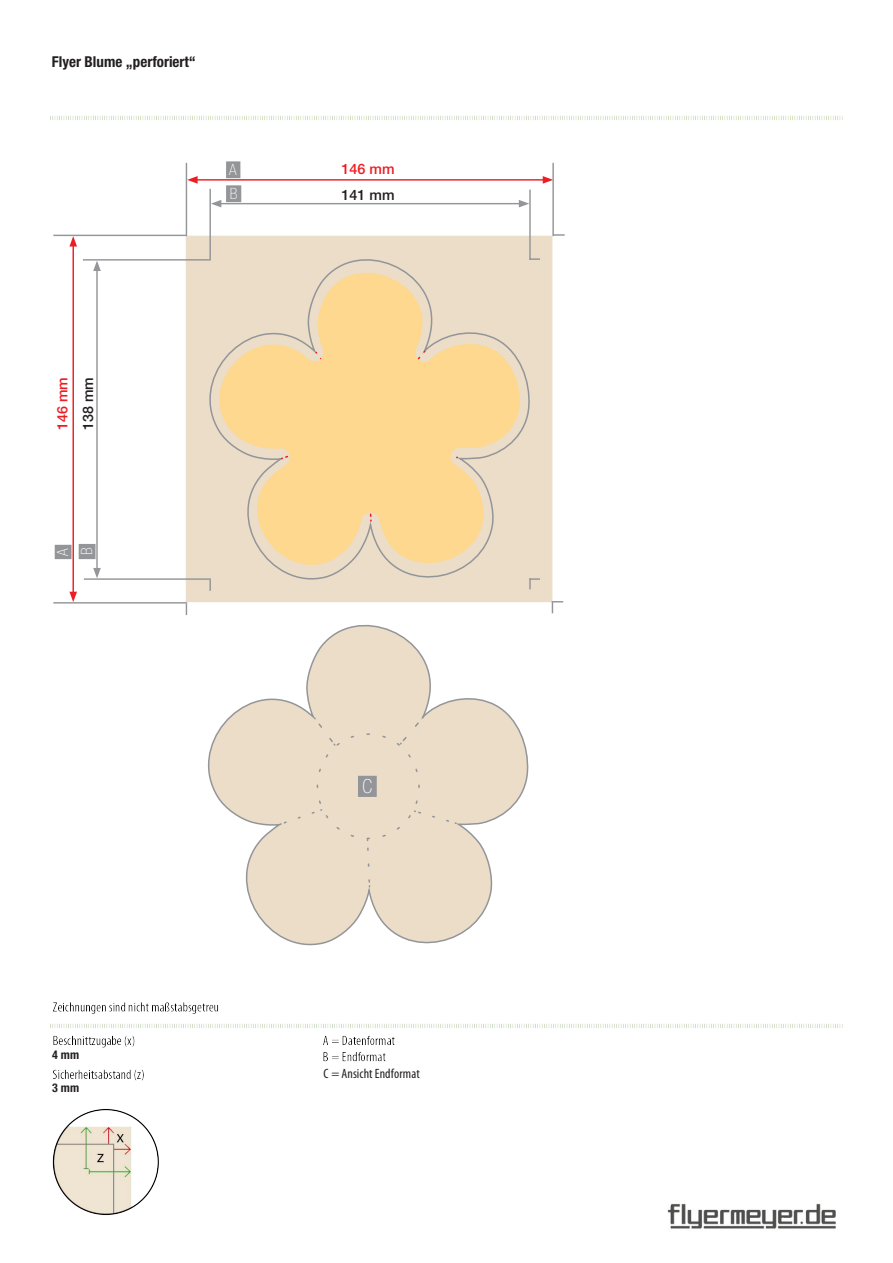
<style>
.page{position:relative;width:893px;height:1263px;background:#fff}
.page>*{position:absolute;margin:0;border:0;box-sizing:border-box;transform-origin:0 0}
.t1{font:100 condensed 19.5px "Helvetica Neue LT Std";color:#fff}
.t2{font:100 condensed 15.45px/24px "Helvetica Neue LT Std";color:#fff}
.t3{font:700 condensed 15px "Helvetica Neue LT Std";color:#231f20}
.t4{font:500 14.4px "Helvetica Neue LT Std";color:#ee1d23}
.t5{font:500 14.4px "Helvetica Neue LT Std";color:#231f20}
.t6{font:condensed 13.5px "Myriad Pro";letter-spacing:.005em;color:#231f20}
.t7{font:700 condensed 12px "Helvetica Neue LT Std";color:#231f20}
</style>
<div class="page">
<img style="left:50px;top:115px;width:793px;height:1100px">
<img style="left:667px;top:1195px;width:171px;height:34px">
<div style="left:34px;top:137px;width:527px;height:543px;background:#fff"></div>
<div style="left:42px;top:1049px;width:53px;height:12px;background:#fff"></div>
<div style="left:42px;top:1083px;width:53px;height:12px;background:#fff"></div>
<div style="left:186px;top:236px;width:366px;height:366px;background:#ebddc8"></div>
<hr style="left:96px;top:269px;width:2px;height:301px;background:#939598">
<svg style="left:93px;top:261px;width:8px;height:10px"></svg>
<svg style="left:93px;top:568px;width:8px;height:10px"></svg>
<hr style="left:83px;top:259px;width:128px;height:2px;background:#939598">
<hr style="left:73px;top:244px;width:1px;height:350px;background:#ee1d23">
<svg style="left:69px;top:236px;width:8px;height:11px"></svg>
<svg style="left:69px;top:592px;width:8px;height:10px"></svg>
<hr style="left:219px;top:203px;width:302px;height:1px;background:#939598">
<svg style="left:519px;top:200px;width:10px;height:7px"></svg>
<svg style="left:211px;top:200px;width:10px;height:7px"></svg>
<hr style="left:195px;top:179px;width:350px;height:2px;background:#ee1d23">
<svg style="left:543px;top:176px;width:9px;height:8px"></svg>
<svg style="left:187px;top:176px;width:11px;height:8px"></svg>
<hr style="left:209px;top:189px;width:2px;height:70px;background:#939598">
<hr style="left:186px;top:163px;width:1px;height:73px;background:#939598">
<svg style="left:184px;top:599px;width:345px;height:364px"></svg>
<svg style="left:366px;top:847px;width:5px;height:40px"></svg>
<div style="left:278px;top:715px;width:180px;height:126px;background:#ebddc8"></div>
<hr style="left:53px;top:235px;width:133px;height:1px;background:#939598">
<hr style="left:529px;top:190px;width:2px;height:70px;background:#939598">
<svg style="left:531px;top:258px;width:9px;height:2px"></svg>
<hr style="left:84px;top:578px;width:127px;height:2px;background:#939598">
<svg style="left:530px;top:578px;width:10px;height:11px"></svg>
<div style="left:226px;top:161px;width:14px;height:17px;background:#939598"></div>
<div style="left:226px;top:185px;width:15px;height:17px;background:#939598"></div>
<div style="left:55px;top:545px;width:17px;height:14px;background:#939598"></div>
<div style="left:79px;top:544px;width:17px;height:15px;background:#939598"></div>
<hr style="left:53px;top:602px;width:134px;height:1px;background:#939598">
<svg style="left:186px;top:603px;width:1px;height:12px"></svg>
<svg style="left:552px;top:601px;width:11px;height:12px"></svg>
<hr style="left:552px;top:163px;width:2px;height:73px;background:#939598">
<svg style="left:554px;top:234px;width:11px;height:2px"></svg>
<div style="left:358px;top:776px;width:19px;height:21px;background:#939598"></div>
<svg style="left:185px;top:234px;width:345px;height:363px"></svg>
<svg style="left:217px;top:273px;width:304px;height:292px;fill:#fed88f"></svg>
<p class="t3" style="left:52px;top:52px;width:146px">Flyer Blume „perforiert“</p>
<p class="t2" style="left:229px;top:157px;width:10px">A<br>B</p>
<p class="t4" style="left:54px;top:430px;width:55px;rotate:-90deg">146 mm</p>
<p class="t5" style="left:79px;top:430px;width:55px;rotate:-90deg">138 mm</p>
<p class="t2" style="left:51px;top:556px;width:10px;rotate:-90deg">A<br>B</p>
<p class="t4" style="left:342px;top:160px;width:55px">146 mm</p>
<p class="t5" style="left:342px;top:186px;width:55px">141 mm</p>
<h1 class="t1" style="left:363px;top:775px;width:11px">C</h1>
<p class="t7" style="left:52px;top:1047px;width:28px">4 mm</p>
<p class="t7" style="left:52px;top:1080px;width:28px">3 mm</p>
<p class="t6" style="left:323px;top:1066px;width:98px">C = Ansicht Endformat</p>
</div>
